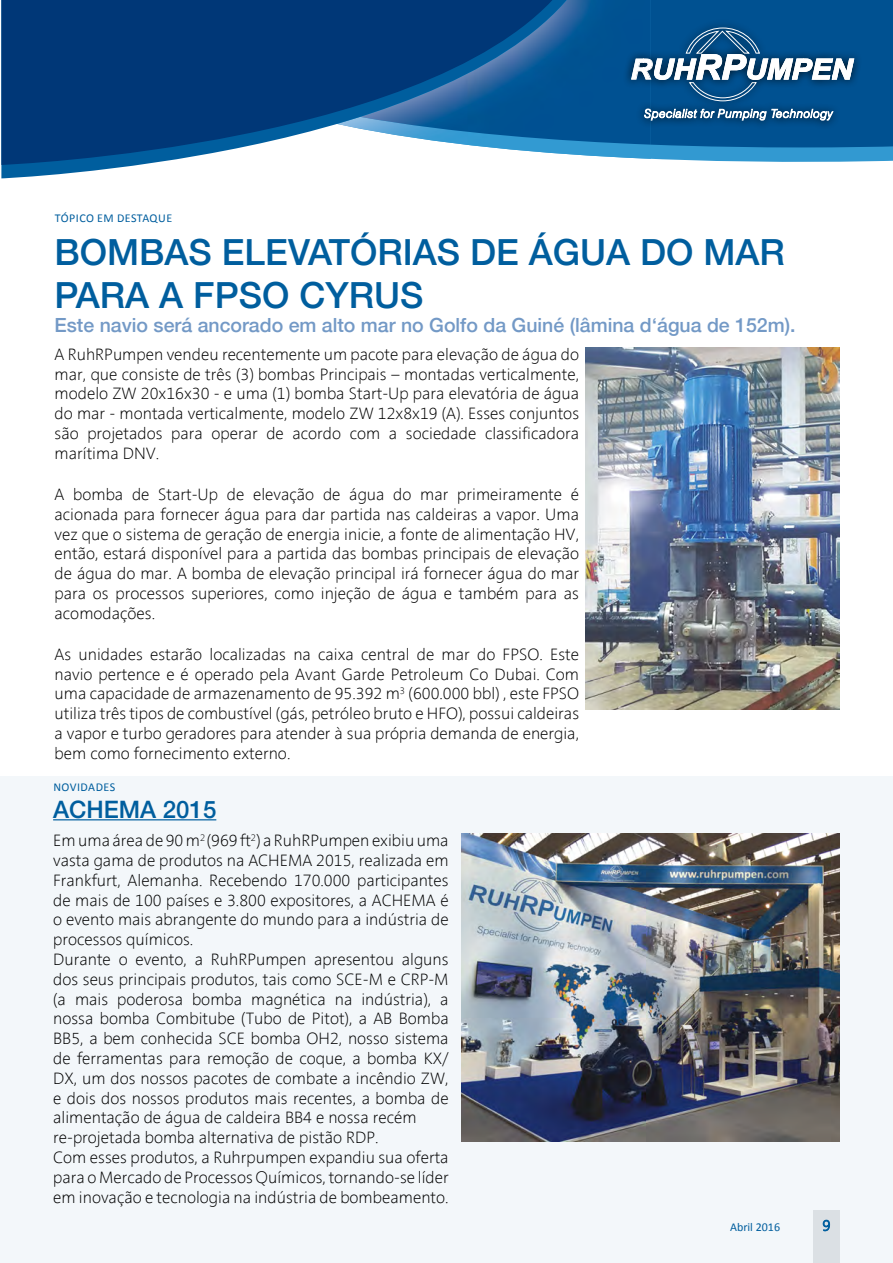
<style>
.page{position:relative;width:893px;height:1263px;background:#fff}
.page>*{position:absolute;margin:0;border:0;box-sizing:border-box;transform-origin:0 0}
.t1{font:500 36px/43.2px "Helvetica 65";color:#005e9e}
.t2{font:500 24px "Helvetica 65";color:#005e9e}
.t3{font:500 19.5px "Helvetica 65";color:#7399c6}
.t4{font:300 16.5px/19.8px "Segan";color:#000;text-align:justify}
.t5{font:300 15px "Segan";color:#005e9e}
.t6{font:12px "Calibri";letter-spacing:.03em;color:#005e9e}
</style>
<div class="page">
<svg style="left:651px;top:147px;width:242px;height:15px;background:#3e9ed3"></svg>
<div style="left:583px;top:0;width:47px;height:145px;background:#005192"></div>
<svg style="left:1px;top:0;width:582px;height:178px"></svg>
<svg style="left:1px;top:0;width:569px;height:165px;background:#1e558e"></svg>
<div style="left:623px;top:19px;width:240px;height:110px;background:#000;opacity:.8"></div>
<svg style="left:630px;top:0;width:263px;height:147px;background:#1c6197"></svg>
<div style="left:0;top:776px;width:893px;height:487px;background:#f3f7fa"></div>
<hr style="left:53px;top:819px;width:163px;height:1px;background:#005e9e">
<img style="left:462px;top:834px;width:378px;height:307px">
<img style="left:586px;top:347px;width:254px;height:362px">
<p class="t6" style="left:55px;top:210px;width:119px">TÓPICO EM DESTA QUE</p>
<h1 class="t1" style="left:55px;top:230px;width:719px">Bombas elevatór ias de água do mar para a FPSO</h1>
<h1 class="t1" style="left:299px;top:273px;width:125px">Cyrus</h1>
<p class="t3" style="left:55px;top:314px;width:742px">Este navio será ancorado em alto mar no Golfo da Guiné (lâmina d‘água de 152m).</p>
<p class="t4" style="left:55px;top:345px;width:526px">A RuhRPumpen vendeu recentemente um pacote para elevação de água do mar, que consiste de três (3) bombas Principais – montadas verticalmente, modelo ZW 20x16x30 - e uma (1) bomba Start-Up para elevatória de água do mar - montada verticalmente, modelo ZW 12x8x19 (A). Esses conjuntos são projetados para operar de acordo com a sociedade classificadora marítima DNV.</p>
<p class="t4" style="left:55px;top:485px;width:526px">A bomba de Start-Up de elevação de água do mar primeiramente é acionada para fornecer água para dar partida nas caldeiras a vapor. Uma vez que o sistema de geração de energia inicie, a fonte de alimentação HV, então, estará disponível para a partida das bombas principais de elevação de água do mar. A bomba de elevação principal irá fornecer água do mar para os processos superiores, como injeção de água e também para as acomodações.</p>
<p class="t4" style="left:55px;top:645px;width:526px">As unidades estarão localizadas na caixa central de mar do FPSO. Este navio pertence e é operado pela Avant Garde Petroleum Co Dubai. Com uma capacidade de armazenamento de 95.392 m<sup>3</sup> (600.000 bbl) , este FPSO utiliza três tipos de combustível (gás, petróleo bruto e HFO), possui caldeiras a vapor e turbo geradores para atender à sua própria demanda de energia, bem como fornecimento externo.</p>
<p class="t6" style="left:53px;top:779px;width:63px">N OVIDADES</p>
<h2 class="t2" style="left:53px;top:795px;width:52px">ACHEMA</h2>
<h2 class="t2" style="left:163px;top:795px;width:55px">2015</h2>
<p class="t4" style="left:53px;top:832px;width:397px;text-align:left">Em uma área de 90 m<sup>2</sup> (969 ft<sup>2</sup>) a RuhRPumpen exibiu uma vasta gama de produtos na ACHEMA 2015, realizada em Frankfurt, Alemanha. Recebendo 170.000 participantes de mais de 100 países e 3.800 expositores, a ACHEMA é o evento mais abrangente do mundo para a indústria de processos químicos.<br>Durante o evento, a RuhRPumpen apresentou alguns dos seus principais produtos, tais como SCE-M e CRP-M (a mais poderosa bomba magnética na indústria), a nossa bomba Combitube (Tubo de Pitot), a AB Bomba BB5, a bem conhecida SCE bomba OH2, nosso sistema de ferramentas para remoção de coque, a bomba KX/ DX, um dos nossos pacotes de combate a incêndio ZW, e dois dos nossos produtos mais recentes, a bomba de alimentação de água de caldeira BB4 e nossa recém re-projetada bomba alternativa de pistão RDP.<br>Com esses produtos, a Ruhrpumpen expandiu sua oferta para o Mercado de Processos Químicos, tornando-se líder em inovação e tecnologia na indústria de bombeamento.</p>
<p class="t6" style="left:730px;top:1219px;width:51px">ABRIL 2016</p>
<p class="t5" style="left:822px;top:1219px;width:10px">9</p>
</div>
